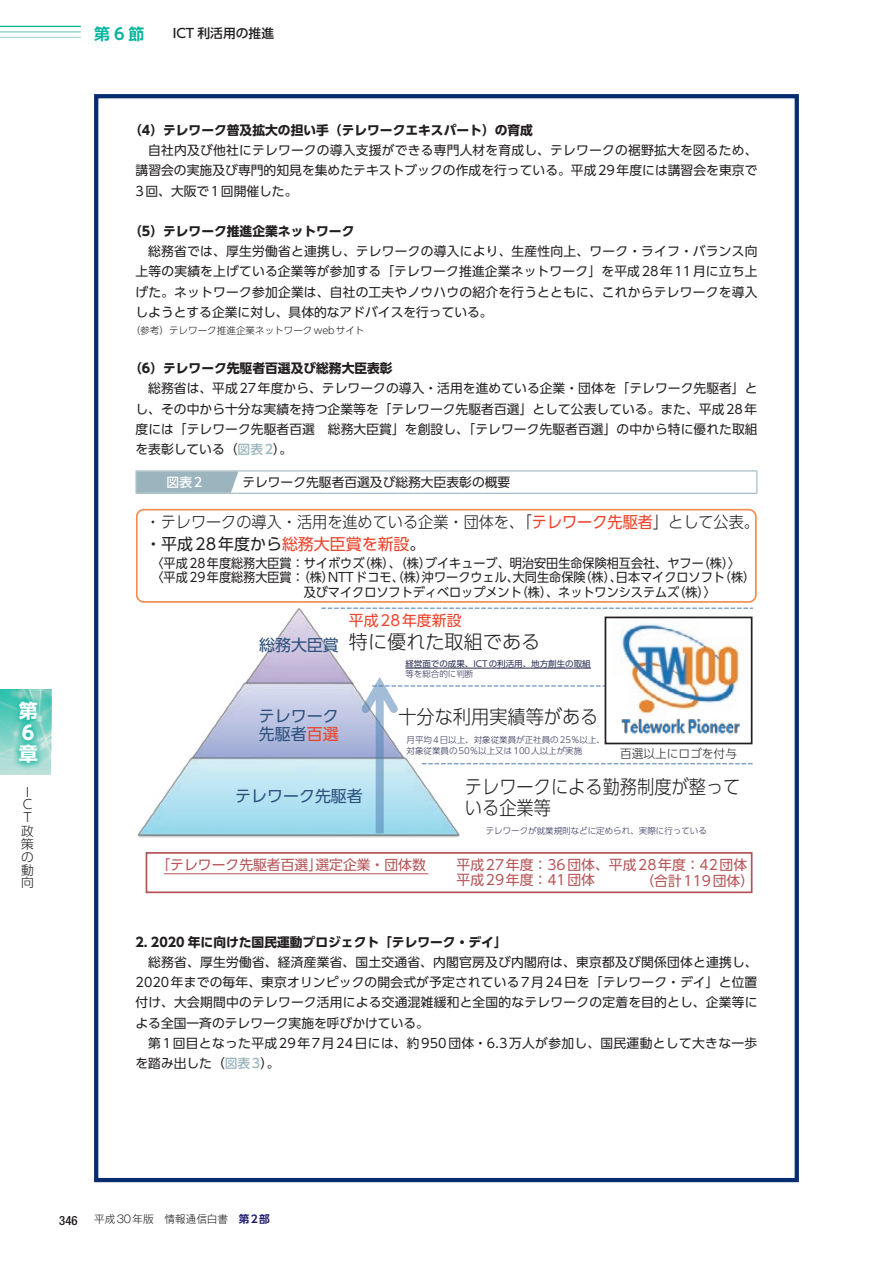
<style>
.page{position:relative;width:893px;height:1263px;background:#fff}
.page>*{position:absolute;margin:0;border:0;box-sizing:border-box;transform-origin:0 0}
.t1{font:300 19.2px/21.3px "UD Shin Go Pr 6 N";color:#231f20;scale:.9 1}
.t2{font:300 19.2px "UD Shin Go Pr 6 N";color:#231f20;scale:.95 1}
.t3{font:300 19.2px "UD Shin Go Pr 6 N";color:#231f20}
.t4{font:700 19.2px/21.6px "UD Shin Go Pr 6 N";color:#fff}
.t5{font:300 15.9px/21.8px "UD Shin Go Pr 6 N";color:#231f20;scale:.95 1}
.t6{font:15.9px/18px "UD Shin Go Pr 6 N";color:#2c507e}
.t7{font:700 15.9px "UD Shin Go Pr 6 N De";color:#00b59d}
.t8{font:14.85px "UD Shin Go Pr 6 N";color:#ef422a}
.t9{font:13.8px/15.9px "UD Shin Go Pr 6 N";color:#b65356}
.t10{font:12.75px/20.2px "UD Shin Go Pr 6 N";color:#231f20;text-align:justify}
.t11{font:12.75px "UD Shin Go Pr 6 N";color:#231f20;scale:.95 1}
.t12{font:700 12.75px "UD Shin Go Pr 6 N";color:#231f20}
.t13{font:12.75px/20.2px "UD Shin Go Pr 6 N";letter-spacing:.025em;color:#231f20}
.t14{font:500 12.75px "UD Shin Go Pr 6 N";color:#231f20}
.t15{font:300 12.75px/12.8px "UD Shin Go Pr 6 N";color:#231f20}
.t16{font:500 12.75px "UD Shin Go Pr 6 N";color:#fff}
.t17{font:500 condensed 12.75px "Helvetica Neue LT Std";color:#231f20}
.t18{font:300 11.7px "UD Shin Go Pr 6 N";color:#231f20}
.t19{font:300 10.65px "Gothic MB101 Pr 6 N";color:#231f20}
.t20{font:300 9.6px "UD Shin Go Pr 6 N";color:#231f20}
.t21{font:300 8.55px/10.6px "UD Shin Go Pr 6 N";color:#2c2e55}
.t22{font:8.55px "UD Shin Go Pr 6 N";color:#2c2e55}
.s1{font-weight:500;color:#9bb4bd}
.s2{font-weight:400;color:#ef422a}
.s3{font-weight:400}
.s4{color:#ec4229}
.s5{font-family:"UD Shin Go Pr 6 N De";font-weight:700;color:#201c70}
</style>
<div class="page">
<hr style="left:0;top:26px;width:81px;height:1px;background:#00b59d">
<hr style="left:0;top:31px;width:81px;height:2px;background:#82cdbf">
<hr style="left:0;top:37px;width:81px;height:1px;background:#abdcd2">
<hr style="left:136px;top:470px;width:102px;height:1px;background:#9bb4bd">
<hr style="left:238px;top:470px;width:519px;height:1px;background:#9bb4bd">
<svg style="left:756px;top:471px;width:1px;height:22px"></svg>
<hr style="left:136px;top:493px;width:102px;height:1px;background:#9bb4bd">
<hr style="left:238px;top:493px;width:519px;height:1px;background:#9bb4bd">
<svg style="left:136px;top:471px;width:102px;height:22px;background:#a0b7c0"></svg>
<img style="left:246px;top:607px;width:110px;height:75px">
<img style="left:192px;top:682px;width:170px;height:75px">
<img style="left:137px;top:757px;width:323px;height:81px">
<div style="left:605px;top:616px;width:147px;height:128px;border:2px solid #231f20"></div>
<img style="left:620px;top:623px;width:120px;height:54px">
<svg style="left:321px;top:608px;width:432px;height:1px"></svg>
<svg style="left:362px;top:677px;width:391px;height:156px"></svg>
<div style="left:136px;top:509px;width:621px;height:94px;border:2px solid #f08e55;border-radius:7px"></div>
<div style="left:146px;top:852px;width:606px;height:41px;border:2px solid #b65356"></div>
<hr style="left:405px;top:668px;width:186px;height:1px;background:#2c2e55">
<hr style="left:164px;top:873px;width:264px;height:1px;background:#b65356">
<div style="left:94px;top:94px;width:705px;height:1088px;border:4px solid #052d6f"></div>
<img style="left:0;top:690px;width:51px;height:85px">
<div style="left:12px;top:694px;width:33px;height:77px;background:#00b59d;opacity:.75"></div>
<h1 class="t4" style="left:19px;top:700px;width:20px">第<br>6章</h1>
<p class="t15" style="left:23px;top:785px;width:11px">I<br>C<br>T</p>
<p class="t15" style="left:21px;top:825px;width:14px;text-align:justify">政策の動向</p>
<p class="t7" style="left:94px;top:21px;width:52px">第6節</p>
<p class="t14" style="left:173px;top:23px;width:103px">ICT 利活用の推進</p>
<p class="t12" style="left:129px;top:120px;width:405px">（4）テレワーク普及拡大の担い手（テレワークエキスパート）の育成</p>
<p class="t10" style="left:136px;top:140px;width:623px;text-indent:13px">自社内及び他社にテレワークの導入支援ができる専門人材を育成し、テレワークの裾野拡大を図るため、講習会の実施及び専門的知見を集めたテキストブックの作成を行っている。平成29年度には講習会を東京で3回、大阪で1回開催した。</p>
<p class="t12" style="left:129px;top:221px;width:227px">（5）テレワーク推進企業ネットワーク</p>
<p class="t10" style="left:136px;top:241px;width:624px;text-indent:13px">総務省では、厚生労働省と連携し、テレワークの導入により、生産性向上、ワーク・ライフ・バランス向上等の実績を上げている企業等が参加する「テレワーク推進企業ネットワーク」を平成28年11月に立ち上げた。ネットワーク参加企業は、自社の工夫やノウハウの紹介を行うとともに、これからテレワークを導入しようとする企業に対し、具体的なアドバイスを行っている。</p>
<p class="t20" style="left:131px;top:323px;width:235px">（参考）テレワーク推進企業ネットワークwebサイト</p>
<p class="t12" style="left:129px;top:358px;width:265px">（6）テレワーク先駆者百選及び総務大臣表彰</p>
<p class="t10" style="left:136px;top:378px;width:624px;text-indent:13px">総務省は、平成27年度から、テレワークの導入・活用を進めている企業・団体を「テレワーク先駆者」とし、その中から十分な実績を持つ企業等を「テレワーク先駆者百選」として公表している。また、平成28年度には「テレワーク先駆者百選　総務大臣賞」を創設し、「テレワーク先駆者百選」の中から特に優れた取組を表彰している（<span class="s1">図表2</span>）。</p>
<p class="t16" style="left:167px;top:472px;width:37px">図表2</p>
<p class="t10" style="left:242px;top:472px;width:269px">テレワーク先駆者百選及び総務大臣表彰の概要</p>
<p class="t5" style="left:145px;top:511px;width:647px">・テレワークの導入・活用を進めている企業・団体を、「<span class="s2">テレワーク先駆者</span>」として公表。<span class="s3">・平成28年度から</span><span class="s2">総務大臣賞を新設</span><span class="s3">。</span></p>
<p class="t11" style="left:152px;top:553px;width:621px">〈平成28年度総務大臣賞：サイボウズ（株）、（株）ブイキューブ、明治安田生命保険相互会社、ヤフー（株）〉</p>
<p class="t11" style="left:298px;top:567px;width:483px">（株）NTTドコモ、（株）沖ワークウェル、大同生命保険（株）、日本マイクロソフト（株）</p>
<p class="t11" style="left:304px;top:582px;width:435px">及びマイクロソフトディベロップメント（株）、ネットワンシステムズ（株）〉</p>
<p class="t11" style="left:152px;top:567px;width:162px">〈平成29年度総務大臣賞：</p>
<p class="t6" style="left:259px;top:635px;width:81px">総務大臣賞</p>
<p class="t6" style="left:259px;top:707px;width:81px">テレワーク先駆者<span class="s4">百選</span></p>
<p class="t8" style="left:349px;top:609px;width:114px">平成28年度新設</p>
<h1 class="t3" style="left:349px;top:626px;width:193px">特に優れた取組である</h1>
<p class="t22" style="left:405px;top:656px;width:187px">経営面での成果、ICTの利活用、地方創生の取組</p>
<p class="t21" style="left:405px;top:668px;width:70px">等を総合的に判断</p>
<h1 class="t2" style="left:398px;top:701px;width:212px">十分な利用実績等がある</h1>
<p class="t21" style="left:406px;top:734px;width:200px">月平均4日以上、対象従業員が正社員の25％以上、対象従業員の50％以上又は100人以上が実施</p>
<p class="t18" style="left:620px;top:744px;width:118px">百選以上にロゴを付与</p>
<p class="t6" style="left:235px;top:787px;width:129px">テレワーク先駆者</p>
<h1 class="t1" style="left:465px;top:775px;width:308px">テレワークによる勤務制度が整っている企業等</h1>
<p class="t21" style="left:486px;top:825px;width:223px">テレワークが就業規則などに定められ、実際に行っている</p>
<p class="t9" style="left:156px;top:856px;width:271px">「テレワーク先駆者百選」選定企業・団体数</p>
<p class="t9" style="left:457px;top:856px;width:292px">平成27年度：36団体、平成28年度：42団体平成29年度：41団体</p>
<p class="t9" style="left:640px;top:873px;width:115px">（合計119団体）</p>
<p class="t12" style="left:136px;top:931px;width:373px">2. 2020 年に向けた国民運動プロジェクト「テレワーク・デイ」</p>
<p class="t10" style="left:136px;top:951px;width:624px;text-indent:13px">総務省、厚生労働省、経済産業省、国土交通省、内閣官房及び内閣府は、東京都及び関係団体と連携し、2020年までの毎年、東京オリンピックの開会式が予定されている7月24日を「テレワーク・デイ」と位置付け、大会期間中のテレワーク活用による交通混雑緩和と全国的なテレワークの定着を目的とし、企業等による全国一斉のテレワーク実施を呼びかけている。</p>
<p class="t13" style="left:136px;top:1032px;width:623px;text-indent:13px">第1回目となった平成29年7月24日には、約950団体・6.3万人が参加し、国民運動として大きな一歩を踏み出した（<span class="s1">図表3</span>）。</p>
<p class="t17" style="left:59px;top:1212px;width:20px">346</p>
<p class="t19" style="left:94px;top:1210px;width:177px">平成30年版　情報通信白書　<span class="s5">第2部</span></p>
</div>
